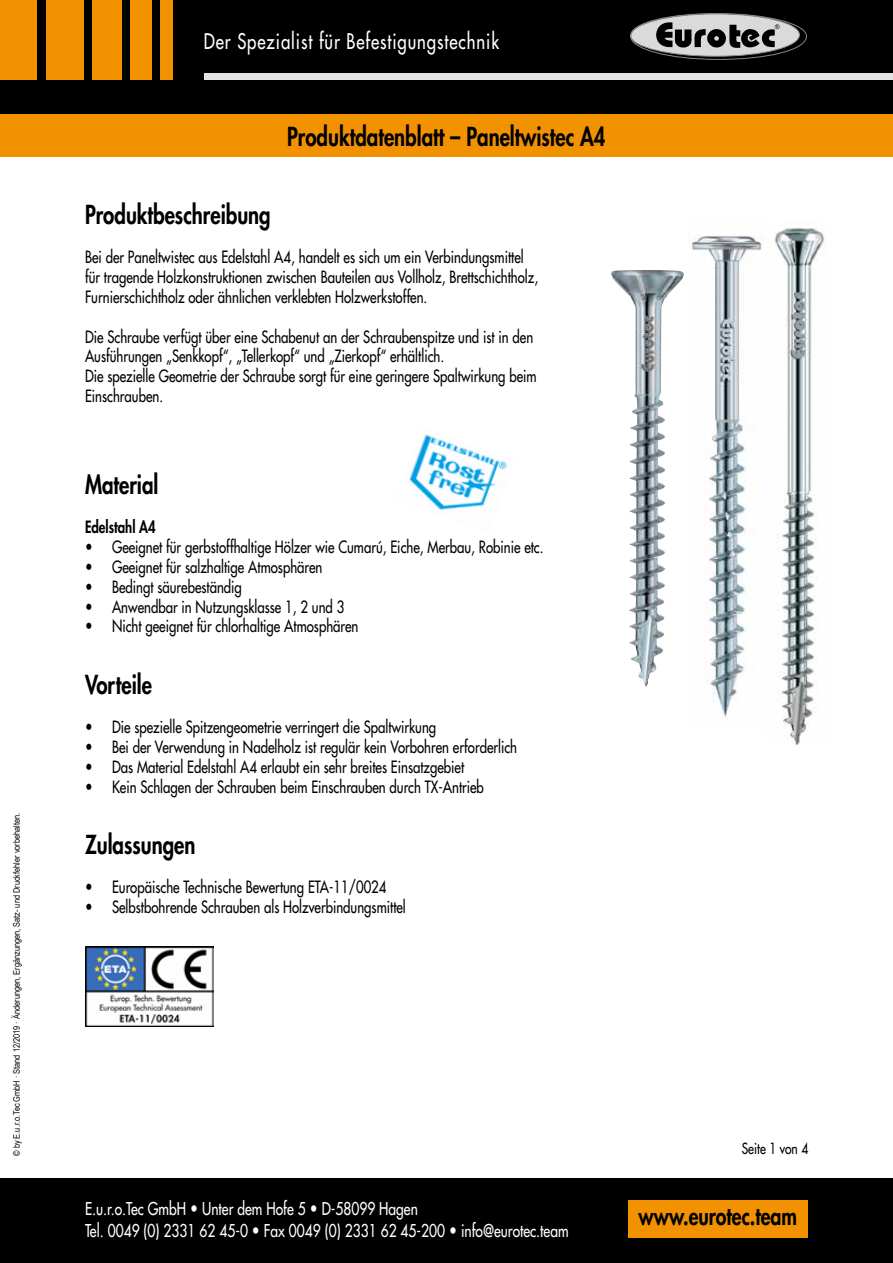
<style>
.page{position:relative;width:893px;height:1263px;background:#fff}
.page>*{position:absolute;margin:0;border:0;box-sizing:border-box;transform-origin:0 0}
.t1{font:800 25.5px "Futura Std";color:#000;scale:.8 1}
.t2{font:800 24.3px "Futura Std";color:#000;scale:.8 1}
.t3{font:500 21px "Futura Std";letter-spacing:.055em;color:#fff;scale:.8 1}
.t4{font:500 17.25px/22.5px "Futura Std";color:#fff;scale:.8 1}
.t5{font:500 16.5px/19.8px "Futura Std";color:#000;scale:.8 1}
.t6{font:800 16.5px "Futura Std";color:#000;scale:.8 1}
.t7{font:500 15px "Futura Std";color:#000;scale:.8 1}
.t8{font:9px "Arial Narrow";color:#000}
.s1{font-weight:800}
</style>
<div class="page">
<div style="left:0;top:0;width:893px;height:137px;background:#000"></div>
<div style="left:204px;top:74px;width:689px;height:6px;background:#e3e3e3"></div>
<svg style="left:630px;top:13px;width:176px;height:46px"></svg>
<div style="left:631px;top:14px;width:168px;height:42px;background:#dadada;border-radius:50%"></div>
<div style="left:630px;top:14px;width:170px;height:43px;border:1px solid #878787;border-radius:50%"></div>
<div style="left:630px;top:13px;width:177px;height:47px;border:1px solid #878787;border-radius:50%"></div>
<svg style="left:656px;top:22px;width:124px;height:27px"></svg>
<div style="left:0;top:0;width:37px;height:80px;background:#f39200"></div>
<div style="left:46px;top:0;width:38px;height:80px;background:#f39200"></div>
<div style="left:92px;top:0;width:30px;height:80px;background:#f39200"></div>
<div style="left:131px;top:0;width:21px;height:80px;background:#f39200"></div>
<div style="left:161px;top:0;width:12px;height:80px;background:#f39200"></div>
<div style="left:0;top:114px;width:893px;height:43px;background:#f39200"></div>
<div style="left:0;top:1178px;width:893px;height:85px;background:#000"></div>
<div style="left:628px;top:1200px;width:180px;height:37px;background:#f39200"></div>
<img style="left:774px;top:227px;width:51px;height:517px">
<img style="left:611px;top:270px;width:30px;height:406px">
<img style="left:85px;top:946px;width:128px;height:81px">
<img style="left:691px;top:235px;width:71px;height:484px">
<img style="left:409px;top:434px;width:98px;height:76px">
<p class="t8" style="left:10px;top:1156px;width:345px;rotate:-90deg">© by E.u.r.o.Tec GmbH · Stand 12/2019 · Änderungen, Ergänzungen, Satz- und Druckfehler vorbehalten.</p>
<p class="t3" style="left:204px;top:28px;width:371px">Der Spezialist für Befestigungstechnik</p>
<h1 class="t1" style="left:287px;top:121px;width:400px">Produktdatenblatt – Paneltwistec A4</h1>
<h1 class="t1" style="left:85px;top:198px;width:234px">Produktbeschreibung</h1>
<p class="t5" style="left:85px;top:247px;width:568px">Bei der Paneltwistec aus Edelstahl A4, handelt es sich um ein Verbindungsmittel für tragende Holzkonstruktionen zwischen Bauteilen aus Vollholz, Brettschichtholz,<br>Furnierschichtholz oder ähnlichen verklebten Holzwerkstoffen.</p>
<p class="t5" style="left:85px;top:327px;width:566px">Die Schraube verfügt über eine Schabenut an der Schraubenspitze und ist in den Ausführungen „Senkkopf“, „Tellerkopf“ und „Zierkopf“ erhältlich.<br>Die spezielle Geometrie der Schraube sorgt für eine geringere Spaltwirkung beim Einschrauben.</p>
<h1 class="t1" style="left:85px;top:468px;width:93px">Material</h1>
<p class="t6" style="left:85px;top:517px;width:90px">Edelstahl A4</p>
<p class="t5" style="left:85px;top:537px;width:575px">• Geeignet für gerbstoffhaltige Hölzer wie Cumarú, Eiche, Merbau, Robinie etc.</p>
<p class="t5" style="left:85px;top:557px;width:298px">• Geeignet für salzhaltige Atmosphären</p>
<p class="t5" style="left:85px;top:577px;width:198px">• Bedingt säurebeständig</p>
<p class="t5" style="left:85px;top:597px;width:326px">• Anwendbar in Nutzungsklasse 1, 2 und 3</p>
<p class="t5" style="left:85px;top:616px;width:343px">• Nicht geeignet für chlorhaltige Atmosphären</p>
<h1 class="t1" style="left:85px;top:668px;width:85px">Vorteile</h1>
<p class="t5" style="left:85px;top:717px;width:441px">• Die spezielle Spitzengeometrie verringert die Spaltwirkung</p>
<p class="t5" style="left:85px;top:737px;width:542px">• Bei der Verwendung in Nadelholz ist regulär kein Vorbohren erforderlich</p>
<p class="t5" style="left:85px;top:757px;width:475px">• Das Material Edelstahl A4 erlaubt ein sehr breites Einsatzgebiet</p>
<p class="t5" style="left:85px;top:777px;width:500px">• Kein Schlagen der Schrauben beim Einschrauben durch TX-Antrieb</p>
<h1 class="t1" style="left:85px;top:828px;width:140px">Zulassungen</h1>
<p class="t5" style="left:85px;top:877px;width:378px">• Europäische Technische Bewertung ETA-11/0024</p>
<p class="t5" style="left:85px;top:897px;width:402px">• Selbstbohrende Schrauben als Holzverbindungsmittel</p>
<p class="t7" style="left:742px;top:1139px;width:85px">Seite 1 von 4</p>
<p class="t4" style="left:85px;top:1197px;width:606px">E.u.r.o.Tec GmbH <span class="s1">•</span> Unter dem Hofe 5 <span class="s1">•</span> D-58099 Hagen<br>Tel. 0049 (0) 2331 62 45-0 <span class="s1">•</span> Fax 0049 (0) 2331 62 45-200 <span class="s1">•</span> info@eurotec.team</p>
<h2 class="t2" style="left:638px;top:1201px;width:200px">www.eurotec.team</h2>
</div>
